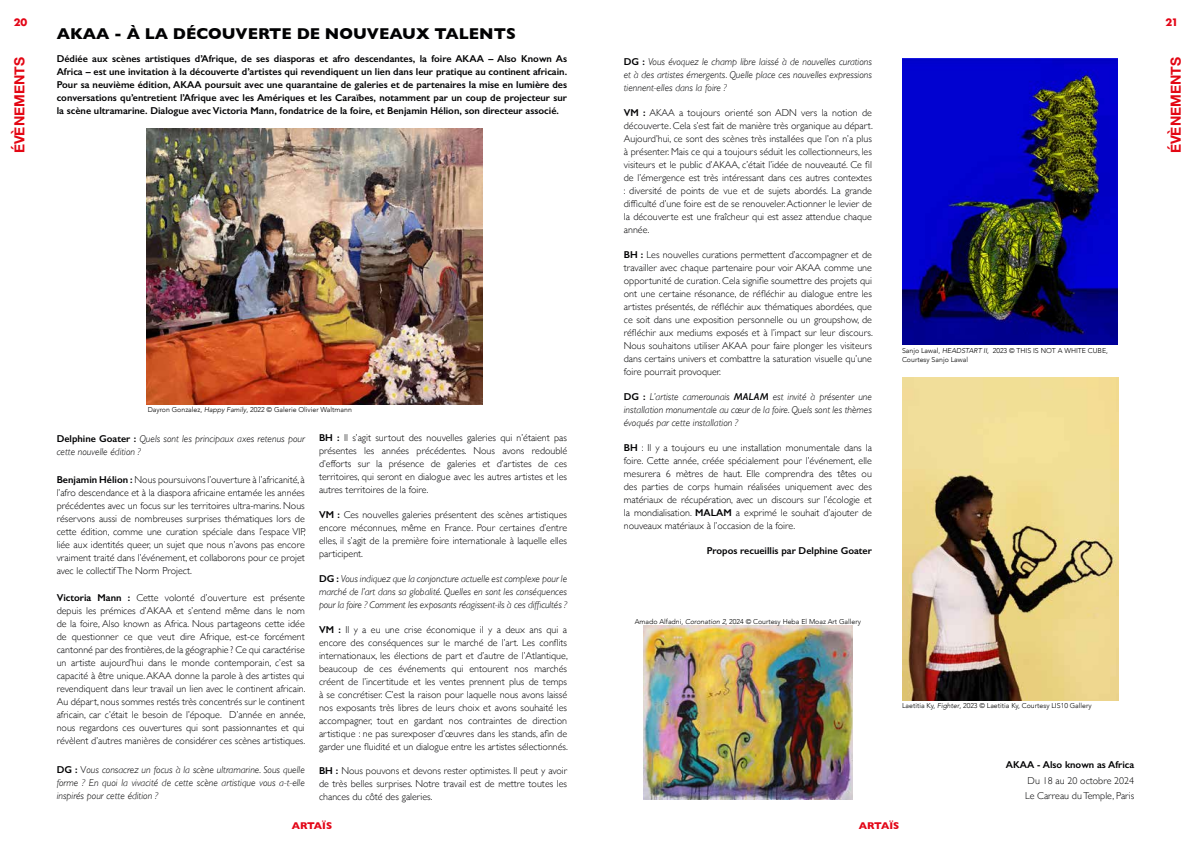
<style>
.page{position:relative;width:1191px;height:842px;background:#fff}
.page>*{position:absolute;margin:0;border:0;box-sizing:border-box;transform-origin:0 0}
.t1{font:700 16px "Gill Sans";color:#020203}
.t2{font:700 14px "Helvetica Neue";color:#e30613}
.t3{font:300 10px/13px "Gill Sans";color:#020203;text-align:justify}
.t4{font:italic 300 10px/13px "Gill Sans";color:#020203;text-align:justify}
.t5{font:600 10px/13px "Gill Sans";color:#020203;text-align:justify}
.t6{font:700 10px "Gill Sans";color:#e30617}
.t7{font:700 10px "Futura";color:#e30617}
.t8{font:300 7px/9px "Avenir";color:#000}
.s1{font-weight:600;font-style:normal}
.s2{font-weight:600}
.s3{font-style:italic}
.s4{font-style:normal}
</style>
<div class="page">
<img style="left:147px;top:129px;width:335px;height:276px">
<img style="left:902px;top:377px;width:216px;height:324px">
<img style="left:902px;top:58px;width:215px;height:287px">
<img style="left:643px;top:626px;width:209px;height:173px">
<p class="t7" style="left:14px;top:15px;width:15px">20</p>
<p class="t7" style="left:1165px;top:15px;width:15px">21</p>
<h1 class="t1" style="left:57px;top:21px;width:460px">AKAA - À LA DÉCOUVERTE DE NOUVEAUX TALENTS</h1>
<p class="t5" style="left:57px;top:52px;width:512px">Dédiée aux scènes artistiques d’Afrique, de ses diasporas et afro descendantes, la foire AKAA – Also Known As Africa – est une invitation à la découverte d’artistes qui revendiquent un lien dans leur pratique au continent africain.<br>Pour sa neuvième édition, AKAA poursuit avec une quarantaine de galeries et de partenaires la mise en lumière des conversations qu’entretient l’Afrique avec les Amériques et les Caraïbes, notamment par un coup de projecteur sur la scène ultramarine. Dialogue avec Victoria Mann, fondatrice de la foire, et Benjamin Hélion, son directeur associé.</p>
<h2 class="t2" style="left:9px;top:153px;width:98px;rotate:-90deg">ÉVÈNEMENTS</h2>
<h2 class="t2" style="left:1164px;top:153px;width:98px;rotate:-90deg">ÉVÈNEMENTS</h2>
<p class="t4" style="left:624px;top:56px;width:250px"><span class="s1">DG :</span> Vous évoquez le champ libre laissé à de nouvelles curations et à des artistes émergents. Quelle place ces nouvelles expressions tiennent-elles dans la foire ?</p>
<p class="t3" style="left:624px;top:106px;width:250px"><span class="s2">VM :</span> AKAA a toujours orienté son ADN vers la notion de découverte. Cela s’est fait de manière très organique au départ.<br>Aujourd’hui, ce sont des scènes très installées que l’on n’a plus à présenter. Mais ce qui a toujours séduit les collectionneurs, les visiteurs et le public d’AKAA, c’était l’idée de nouveauté. Ce fil de l’émergence est très intéressant dans ces autres contextes : diversité de points de vue et de sujets abordés. La grande difficulté d’une foire est de se renouveler. Actionner le levier de la découverte est une fraîcheur qui est assez attendue chaque année.</p>
<p class="t3" style="left:624px;top:248px;width:250px"><span class="s2">BH :</span> Les nouvelles curations permettent d’accompagner et de travailler avec chaque partenaire pour voir AKAA comme une opportunité de curation. Cela signifie soumettre des projets qui ont une certaine résonance, de réfléchir au dialogue entre les artistes présentés, de réfléchir aux thématiques abordées, que ce soit dans une exposition personnelle ou un groupshow, de réfléchir aux mediums exposés et à l’impact sur leur discours.<br>Nous souhaitons utiliser AKAA pour faire plonger les visiteurs dans certains univers et combattre la saturation visuelle qu’une foire pourrait provoquer.</p>
<p class="t4" style="left:624px;top:390px;width:250px"><span class="s1">DG :</span> L’artiste camerounais <span class="s2">MALAM</span> est invité à présenter une installation monumentale au cœur de la foire. Quels sont les thèmes évoqués par cette installation ?</p>
<p class="t3" style="left:624px;top:440px;width:250px"><span class="s2">BH</span> : Il y a toujours eu une installation monumentale dans la foire. Cette année, créée spécialement pour l’événement, elle mesurera 6 mètres de haut. Elle comprendra des têtes ou des parties de corps humain réalisées uniquement avec des matériaux de récupération, avec un discours sur l’écologie et la mondialisation. <span class="s2">MALAM</span> a exprimé le souhait d’ajouter de nouveaux matériaux à l’occasion de la foire.</p>
<p class="t5" style="left:706px;top:544px;width:167px">Propos recueillis par Delphine Goater</p>
<p class="t8" style="left:902px;top:346px;width:207px">Sanjo Lawal, <span class="s3">HEADSTART II</span>, 2023 © THIS IS NOT A WHITE CUBE,<br>Courtesy Sanjo Lawal</p>
<p class="t8" style="left:148px;top:405px;width:206px">Dayron Gonzalez, <span class="s3">Happy Family</span>, 2022 © Galerie Olivier Waltmann</p>
<p class="t3" style="left:319px;top:431px;width:250px"><span class="s2">BH :</span> Il s’agit surtout des nouvelles galeries qui n’étaient pas présentes les années précédentes. Nous avons redoublé d’efforts sur la présence de galeries et d’artistes de ces territoires, qui seront en dialogue avec les autres artistes et les autres territoires de la foire.</p>
<p class="t3" style="left:319px;top:508px;width:250px"><span class="s2">VM :</span> Ces nouvelles galeries présentent des scènes artistiques encore méconnues, même en France. Pour certaines d’entre elles, il s’agit de la première foire internationale à laquelle elles participent.</p>
<p class="t4" style="left:319px;top:572px;width:250px"><span class="s1">DG :</span> Vous indiquez que la conjoncture actuelle est complexe pour le marché de l’art dans sa globalité. Quelles en sont les conséquences pour la foire ? Comment les exposants réagissent-ils à ces difficultés ?</p>
<p class="t3" style="left:319px;top:622px;width:250px"><span class="s2">VM :</span> Il y a eu une crise économique il y a deux ans qui a encore des conséquences sur le marché de l’art. Les conflits internationaux, les élections de part et d’autre de l’Atlantique, beaucoup de ces événements qui entourent nos marchés créent de l’incertitude et les ventes prennent plus de temps à se concrétiser. C’est la raison pour laquelle nous avons laissé nos exposants très libres de leurs choix et avons souhaité les accompagner, tout en gardant nos contraintes de direction artistique : ne pas surexposer d’œuvres dans les stands, afin de garder une fluidité et un dialogue entre les artistes sélectionnés.</p>
<p class="t3" style="left:319px;top:764px;width:250px"><span class="s2">BH :</span> Nous pouvons et devons rester optimistes. Il peut y avoir de très belles surprises. Notre travail est de mettre toutes les chances du côté des galeries.</p>
<p class="t4" style="left:57px;top:432px;width:250px"><span class="s1">Delphine Goater :</span> Quels sont les principaux axes retenus pour cette nouvelle édition ?</p>
<p class="t3" style="left:57px;top:472px;width:250px"><span class="s2">Benjamin Hélion :</span> Nous poursuivons l’ouverture à l’africanité, à l’afro descendance et à la diaspora africaine entamée les années précédentes avec un focus sur les territoires ultra-marins. Nous réservons aussi de nombreuses surprises thématiques lors de cette édition, comme une curation spéciale dans l’espace VIP, liée aux identités queer, un sujet que nous n’avons pas encore vraiment traité dans l’événement, et collaborons pour ce projet avec le collectif The Norm Project.</p>
<p class="t3" style="left:57px;top:591px;width:250px"><span class="s2">Victoria Mann :</span> Cette volonté d’ouverture est présente depuis les prémices d’AKAA et s’entend même dans le nom de la foire, Also known as Africa. Nous partageons cette idée de questionner ce que veut dire Afrique, est-ce forcément cantonné par des frontières, de la géographie ? Ce qui caractérise un artiste aujourd’hui dans le monde contemporain, c’est sa capacité à être unique. AKAA donne la parole à des artistes qui revendiquent dans leur travail un lien avec le continent africain.<br>Au départ, nous sommes restés très concentrés sur le continent africain, car c’était le besoin de l’époque. D’année en année, nous regardons ces ouvertures qui sont passionnantes et qui révèlent d’autres manières de considérer ces scènes artistiques.</p>
<p class="t4" style="left:57px;top:763px;width:250px"><span class="s1">DG :</span> <span class="s4">V</span>ous consacrez un focus à la scène ultramarine. Sous quelle forme ? En quoi la vivacité de cette scène artistique vous a-t-elle inspirés pour cette édition ?</p>
<p class="t8" style="left:635px;top:617px;width:228px">Amado Alfadni, <span class="s3">Coronation 2</span>, 2024 © Courtesy Heba El Moaz Art Gallery</p>
<p class="t8" style="left:902px;top:701px;width:191px">Laetitia Ky, <span class="s3">Fighter</span>, 2023 © Laetitia Ky, Courtesy LIS10 Gallery</p>
<p class="t5" style="left:1006px;top:758px;width:130px">AKAA - Also known as Africa</p>
<p class="t3" style="left:1025px;top:772px;width:111px;line-height:15.8px">Du 18 au 20 octobre 2024<br>Le Carreau du Temple, Paris</p>
<p class="t6" style="left:292px;top:818px;width:42px">ARTAÏS</p>
<p class="t6" style="left:859px;top:818px;width:42px">ARTAÏS</p>
</div>
